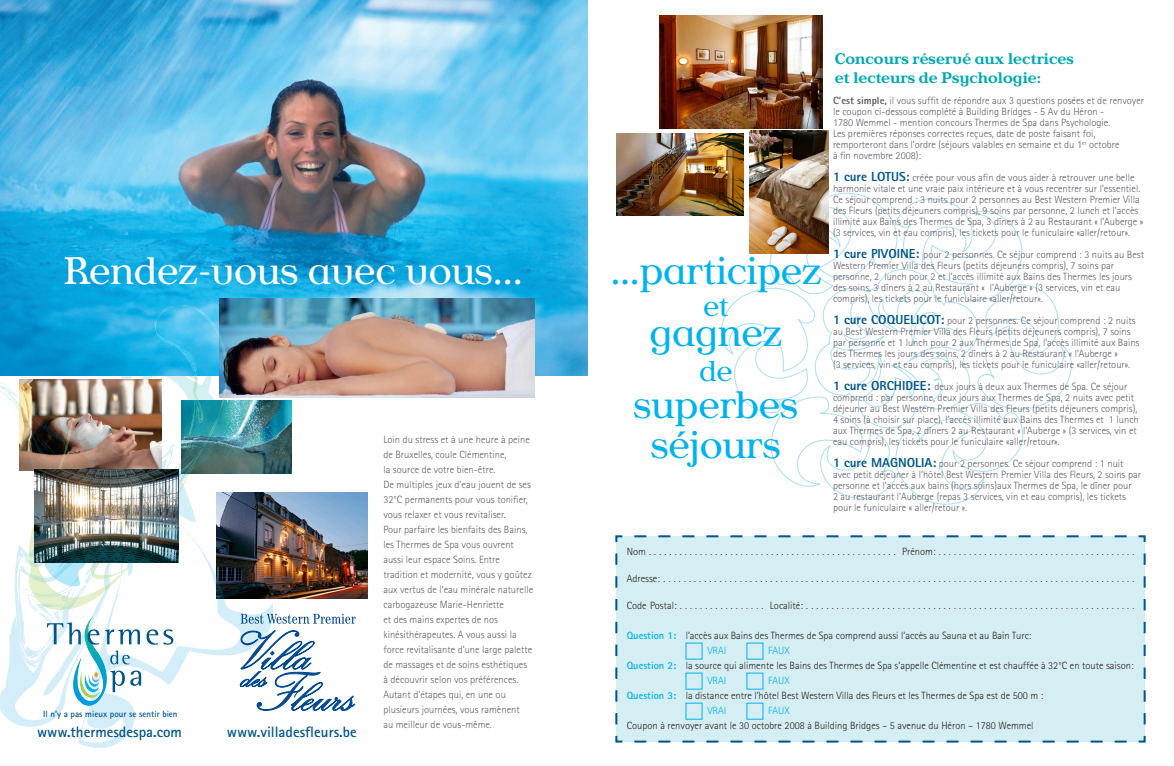
<style>
.page{position:relative;width:1174px;height:766px;background:#fff}
.page>*{position:absolute;margin:0;border:0;box-sizing:border-box;transform-origin:0 0}
.t1{font:300 40px "Appleyard";color:#00b3ef}
.t2{font:300 40px "Appleyard";color:#fff}
.t3{font:300 30px "Appleyard";color:#00b3ef}
.t4{font:500 16px "Appleyard";color:#00aab3}
.t5{font:700 15px "Rotis Sans Serif";color:#005688}
.t6{font:300 10.5px/11px "Rotis Sans Serif";color:#625d65}
.t7{font:300 10.5px "Rotis Sans Serif";color:#231f20}
.t8{font:300 10.5px "Rotis Sans Serif";color:#00b3ef}
.t9{font:700 9px "Rotis Sans Serif";color:#005688}
.s1{font-weight:800}
.s2{font-weight:800;font-size:13px;color:#005688}
.s3{font-weight:700;color:#00b3ef}
</style>
<div class="page">
<div style="left:615px;top:535px;width:531px;height:208px;background:#d5eef3"></div>
<img style="left:0;top:0;width:587px;height:376px">
<img style="left:220px;top:299px;width:314px;height:99px">
<img style="left:20px;top:379px;width:7px;height:91px">
<img style="left:229px;top:400px;width:63px;height:73px">
<img style="left:229px;top:492px;width:138px;height:106px">
<img style="left:27px;top:304px;width:202px;height:306px">
<img style="left:40px;top:304px;width:189px;height:283px">
<svg style="left:47px;top:614px;width:126px;height:92px"></svg>
<img style="left:35px;top:469px;width:144px;height:93px">
<svg style="left:241px;top:613px;width:115px;height:10px"></svg>
<svg style="left:240px;top:630px;width:115px;height:80px"></svg>
<svg style="left:720px;top:184px;width:352px;height:321px"></svg>
<img style="left:659px;top:15px;width:163px;height:113px">
<img style="left:616px;top:133px;width:127px;height:83px">
<img style="left:749px;top:130px;width:79px;height:123px">
<p class="t2" style="left:64px;top:243px;width:460px">Rendez-vous avec vous...</p>
<p class="t9" style="left:43px;top:707px;width:136px">Il n’y a pas mieux pour se sentir bien</p>
<p class="t5" style="left:37px;top:722px;width:146px">www.thermesdespa.com</p>
<p class="t5" style="left:227px;top:722px;width:131px">www.villadesfleurs.be</p>
<p class="t6" style="left:383px;top:432px;width:148px;line-height:15px">Loin du stress et à une heure à peine de Bruxelles, coule Clémentine,</p>
<p class="t6" style="left:383px;top:464px;width:113px">la source de votre bien-être.</p>
<p class="t6" style="left:383px;top:477px;width:149px;line-height:15px">De multiples jeux d’eau jouent de ses<br>32°C permanents pour vous tonifier, vous relaxer et vous revitaliser.</p>
<p class="t6" style="left:383px;top:522px;width:151px;line-height:15px">Pour parfaire les bienfaits des Bains, les Thermes de Spa vous ouvrent aussi leur espace Soins. Entre tradition et modernité, vous y goûtez aux vertus de l’eau minérale naturelle carbogazeuse Marie-Henriette</p>
<p class="t6" style="left:383px;top:612px;width:150px;line-height:15px">et des mains expertes de nos kinésithérapeutes. A vous aussi la force revitalisante d’une large palette de massages et de soins esthétiques</p>
<p class="t6" style="left:383px;top:672px;width:138px;line-height:15px">à découvrir selon vos préférences.<br>Autant d’étapes qui, en une ou plusieurs journées, vous ramènent</p>
<p class="t6" style="left:383px;top:719px;width:110px">au meilleur de vous-même.</p>
<p class="t1" style="left:610px;top:243px;width:213px">…participez</p>
<p class="t3" style="left:703px;top:285px;width:27px">et</p>
<p class="t1" style="left:650px;top:305px;width:134px">gagnez</p>
<p class="t3" style="left:699px;top:350px;width:35px">de</p>
<p class="t1" style="left:634px;top:377px;width:166px">superbes</p>
<p class="t1" style="left:651px;top:417px;width:131px">séjours</p>
<p class="t4" style="left:835px;top:47px;width:241px">Concours réservé aux lectrices</p>
<p class="t4" style="left:835px;top:66px;width:208px">et lecteurs de Psychologie:</p>
<p class="t6" style="left:833px;top:95px;width:313px"><span class="s1">C’est simple,</span> il vous suffit de répondre aux 3 questions posées et de renvoyer le coupon ci-dessous complété à Building Bridges - 5 Av du Héron -</p>
<p class="t6" style="left:833px;top:117px;width:279px">1780 Wemmel - mention concours Thermes de Spa dans Psychologie.</p>
<p class="t6" style="left:833px;top:128px;width:288px">Les premières réponses correctes reçues, date de poste faisant foi, remporteront dans l’ordre (séjours valables en semaine et du 1<sup>er</sup> octobre</p>
<p class="t6" style="left:833px;top:150px;width:90px">à fin novembre 2008):</p>
<p class="t6" style="left:833px;top:172px;width:312px"><span class="s2">1 cure LOTUS:</span> créée pour vous afin de vous aider à retrouver une belle harmonie vitale et une vraie paix intérieure et à vous recentrer sur l’essentiel.<br>Ce séjour comprend : 3 nuits pour 2 personnes au Best Western Premier Villa des Fleurs (petits déjeuners compris), 9 soins par personne, 2 lunch et l’accès illimité aux Bains des Thermes de Spa, 3 dîners à 2 au Restaurant « l’Auberge » (3 services, vin et eau compris), les tickets pour le funiculaire «aller/retour».</p>
<p class="t6" style="left:833px;top:249px;width:312px"><span class="s2">1 cure PIVOINE:</span> pour 2 personnes. Ce séjour comprend : 3 nuits au Best Western Premier Villa des Fleurs (petits déjeuners compris), 7 soins par personne, 2 lunch pour 2 et l’accès illimité aux Bains des Thermes les jours des soins, 3 dîners à 2 au Restaurant « l’Auberge » (3 services, vin et eau compris), les tickets pour le funiculaire «aller/retour».</p>
<p class="t6" style="left:833px;top:315px;width:308px"><span class="s2">1 cure COQUELICOT:</span> pour 2 personnes. Ce séjour comprend : 2 nuits au Best Western Premier Villa des Fleurs (petits déjeuners compris), 7 soins par personne et 1 lunch pour 2 aux Thermes de Spa, l’accès illimité aux Bains des Thermes les jours des soins, 2 dîners à 2 au Restaurant « l’Auberge »</p>
<p class="t6" style="left:833px;top:359px;width:299px">(3 services, vin et eau compris), les tickets pour le funiculaire «aller/retour».</p>
<p class="t6" style="left:833px;top:381px;width:306px"><span class="s2">1 cure ORCHIDEE:</span> deux jours à deux aux Thermes de Spa. Ce séjour comprend : par personne, deux jours aux Thermes de Spa, 2 nuits avec petit déjeuner au Best Western Premier Villa des Fleurs (petits déjeuners compris),</p>
<p class="t6" style="left:833px;top:414px;width:307px">4 soins (à choisir sur place), l’accès illimité aux Bains des Thermes et 1 lunch aux Thermes de Spa, 2 dîners 2 au Restaurant « l’Auberge » (3 services, vin et eau compris), les tickets pour le funiculaire «aller/retour».</p>
<p class="t6" style="left:833px;top:458px;width:292px"><span class="s2">1 cure MAGNOLIA:</span> pour 2 personnes. Ce séjour comprend : 1 nuit</p>
<p class="t6" style="left:833px;top:469px;width:309px">avec petit déjeuner à l’hôtel Best Western Premier Villa des Fleurs, 2 soins par personne et l’accès aux bains (hors soins)aux Thermes de Spa, le dîner pour</p>
<p class="t6" style="left:833px;top:491px;width:294px">2 au restaurant l’Auberge (repas 3 services, vin et eau compris), les tickets pour le funiculaire « aller/retour ».</p>
<p class="t7" style="left:626px;top:545px;width:509px">Nom ................................................. Prénom: .......................................</p>
<p class="t7" style="left:626px;top:572px;width:509px">Adresse: .............................................................................................</p>
<p class="t7" style="left:626px;top:599px;width:509px">Code Postal: ................. Localité: .................................................................</p>
<p class="t7" style="left:626px;top:629px;width:406px"><span class="s3">Question 1:</span> l’accès aux Bains des Thermes de Spa comprend aussi l’accès au Sauna et au Bain Turc:</p>
<p class="t8" style="left:707px;top:644px;width:21px">VRAI</p>
<p class="t8" style="left:768px;top:644px;width:23px">FAUX</p>
<p class="t7" style="left:626px;top:659px;width:508px"><span class="s3">Question 2:</span> la source qui alimente les Bains des Thermes de Spa s’appelle Clémentine et est chauffée à 32°C en toute saison:</p>
<p class="t8" style="left:707px;top:674px;width:21px">VRAI</p>
<p class="t8" style="left:768px;top:674px;width:23px">FAUX</p>
<p class="t7" style="left:626px;top:689px;width:418px"><span class="s3">Question 3:</span> la distance entre l’hôtel Best Western Villa des Fleurs et les Thermes de Spa est de 500 m :</p>
<p class="t8" style="left:707px;top:704px;width:21px">VRAI</p>
<p class="t8" style="left:768px;top:704px;width:23px">FAUX</p>
<p class="t7" style="left:626px;top:719px;width:408px">Coupon à renvoyer avant le 30 octobre 2008 à Building Bridges – 5 avenue du Héron – 1780 Wemmel</p>
</div>
